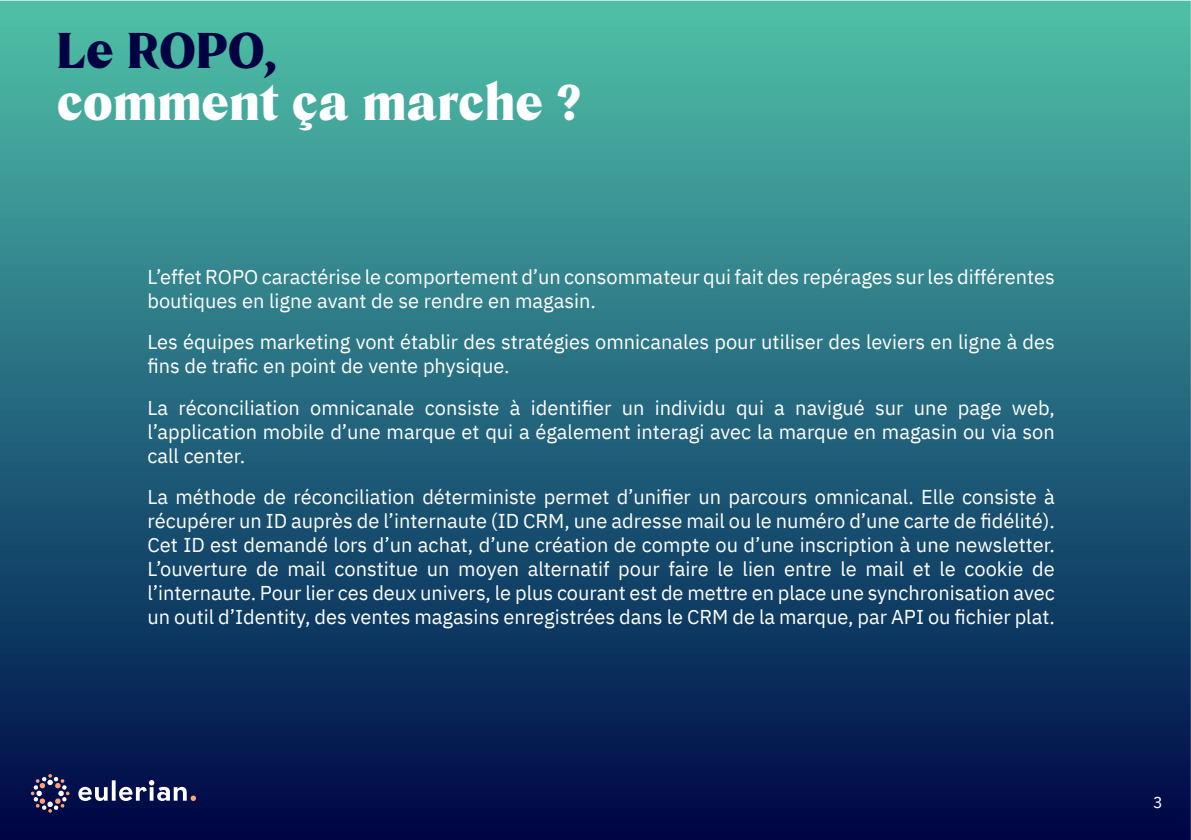
<style>
.page{position:relative;width:1191px;height:840px;background:#fff}
.page>*{position:absolute;margin:0;border:0;box-sizing:border-box;transform-origin:0 0}
.t1{font:900 48px "Tongari Display";color:#fff}
.t2{font:900 48px "Tongari Display";color:#000143}
.t3{font:20px/24px "IBM Plex Sans";color:#fff}
.t4{font:16px "IBM Plex Sans";color:#fff}
</style>
<div class="page">
<img style="left:0;top:1px;width:1190px;height:838px">
<svg style="left:78px;top:779px;width:118px;height:21px"></svg>
<svg style="left:31px;top:773px;width:38px;height:39px"></svg>
<h1 class="t2" style="left:57px;top:28px;width:221px">Le ROPO,</h1>
<h1 class="t1" style="left:57px;top:80px;width:526px">comment ça marche ?</h1>
<p class="t3" style="left:147px;top:266px;width:909px">L’effet ROPO caractérise le comportement d’un consommateur qui fait des repérages sur les différentes boutiques en ligne avant de se rendre en magasin.</p>
<p class="t3" style="left:147px;top:331px;width:909px">Les équipes marketing vont établir des stratégies omnicanales pour utiliser des leviers en ligne à des fins de trafic en point de vente physique.</p>
<p class="t3" style="left:147px;top:393px;width:909px;text-align:justify">La réconciliation omnicanale consiste à identifier un individu qui a navigué sur une page web, l’application mobile d’une marque et qui a également interagi avec la marque en magasin ou via son call center.</p>
<p class="t3" style="left:147px;top:482px;width:909px;text-align:justify">La méthode de réconciliation déterministe permet d’unifier un parcours omnicanal. Elle consiste à récupérer un ID auprès de l’internaute (ID CRM, une adresse mail ou le numéro d’une carte de fidélité).<br>Cet ID est demandé lors d’un achat, d’une création de compte ou d’une inscription à une newsletter.<br>L’ouverture de mail constitue un moyen alternatif pour faire le lien entre le mail et le cookie de l’internaute. Pour lier ces deux univers, le plus courant est de mettre en place une synchronisation avec un outil d’Identity, des ventes magasins enregistrées dans le CRM de la marque, par API ou fichier plat.</p>
<p class="t4" style="left:1153px;top:794px;width:11px">3</p>
</div>
